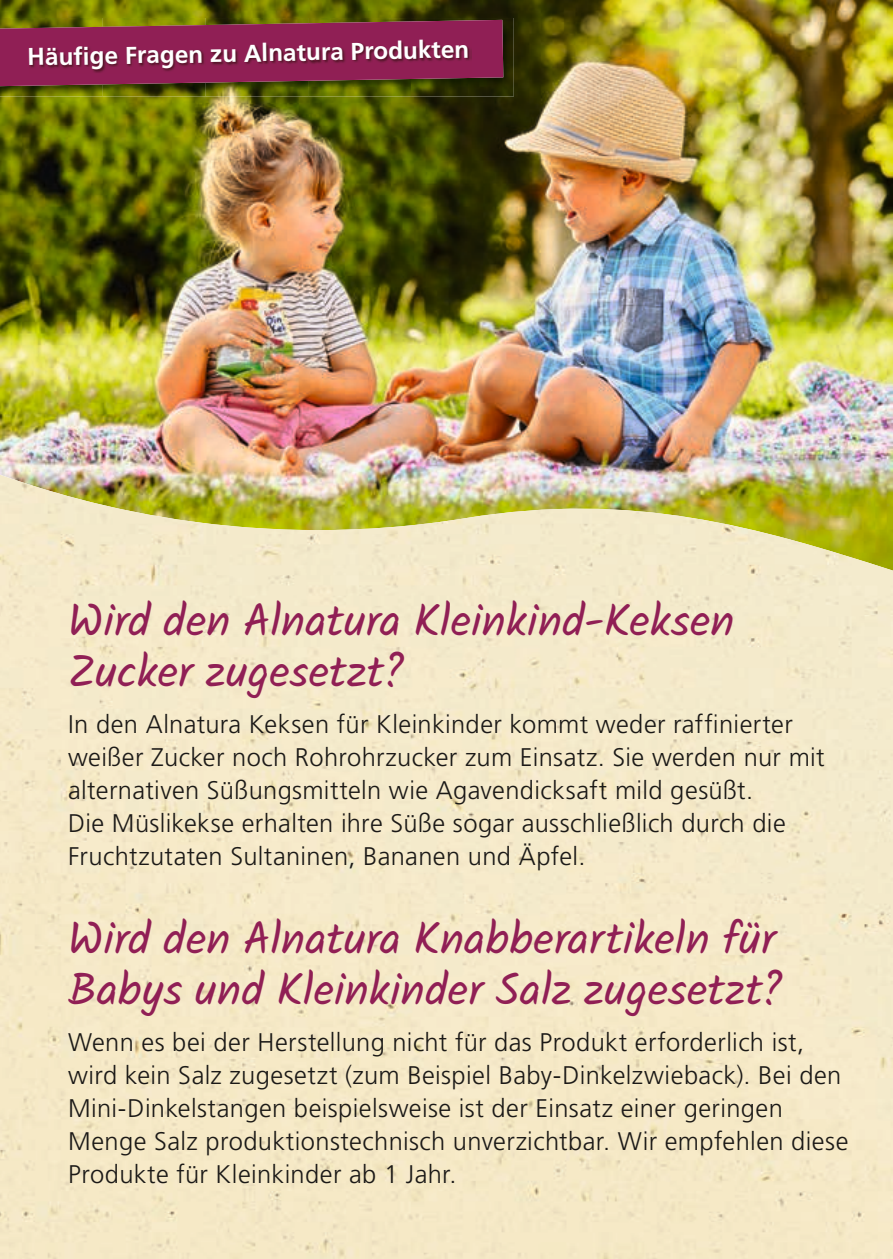
<style>
.page{position:relative;width:893px;height:1259px;background:#fff}
.page>*{position:absolute;margin:0;border:0;box-sizing:border-box;transform-origin:0 0}
.t1{font:45px/51px "Kalam";color:#901f55}
.t2{font:300 25.5px/33px "Frutiger LT Pro";letter-spacing:.015em;color:#1b1917}
.t3{font:700 24.3px "Frutiger LT Pro";color:#fff}
</style>
<div class="page">
<img style="left:0;top:0;width:893px;height:465px">
<img style="left:0;top:475px;width:893px;height:784px">
<img style="left:0;top:18px;width:514px;height:78px">
<svg style="left:0;top:20px;width:503px;height:67px;background:#802d42"></svg>
<img style="left:29px;top:40px;width:442px;height:33px">
<p class="t3" style="left:27px;top:42px;width:443px;rotate:-1deg">Häufi ge Fragen zu Alnatura Produkten</p>
<h1 class="t1" style="left:68px;top:598px;width:668px">Wird den Alnatura Kleinkind-Keksen<br>Zucker zugesetzt?</h1>
<p class="t2" style="left:68px;top:708px;width:758px">In den Alnatura Keksen für Kleinkinder kommt weder raffinierter weißer Zucker noch Rohrohrzucker zum Einsatz. Sie werden nur mit alternativen Süßungsmitteln wie Agavendicksaft mild gesüßt.<br>Die Müslikekse erhalten ihre Süße sogar ausschließlich durch die Fruchtzutaten Sultaninen, Bananen und Äpfel.</p>
<h1 class="t1" style="left:68px;top:916px;width:717px">Wird den Alnatura Knabberartikeln für<br>Babys und Kleinkinder Salz zugesetzt?</h1>
<p class="t2" style="left:68px;top:1026px;width:782px">Wenn es bei der Herstellung nicht für das Produkt erforderlich ist, wird kein Salz zugesetzt (zum Beispiel Baby-Dinkelzwieback). Bei den Mini-Dinkelstangen beispielsweise ist der Einsatz einer geringen Menge Salz produktionstechnisch unverzichtbar. Wir empfehlen diese Produkte für Kleinkinder ab 1 Jahr.</p>
</div>
